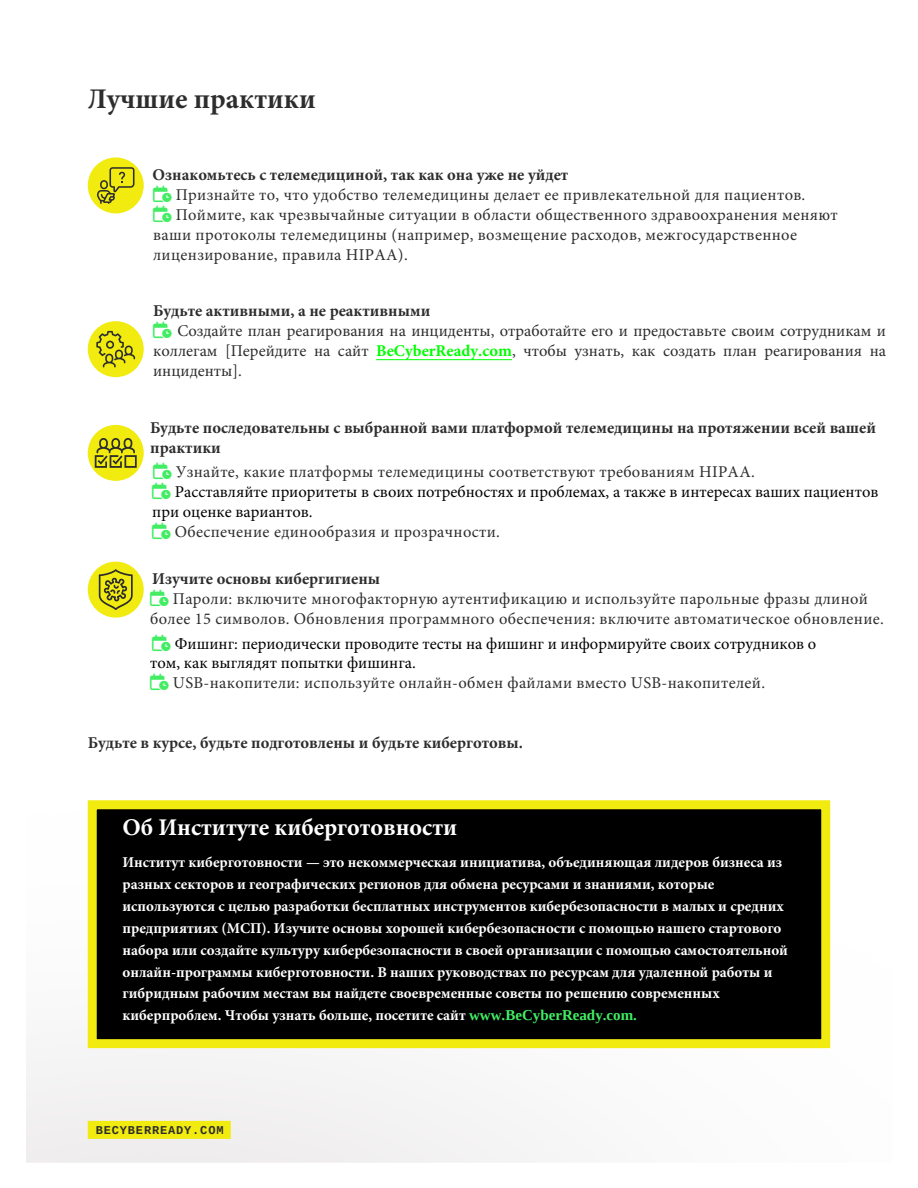
<style>
.page{position:relative;width:918px;height:1188px;background:#fff}
.page>*{position:absolute;margin:0;border:0;box-sizing:border-box;transform-origin:0 0}
.t1{font:700 28.5px "Minion Pro";color:#2d2d2d}
.t2{font:700 24px "Minion Pro";color:#fff}
.t3{font:16.5px/19.8px "Minion Pro";letter-spacing:.02em;color:#2d2d2d}
.t4{font:700 16.5px/19.8px "Minion Pro";color:#2d2d2d}
.t5{font:16.5px/19.8px "Minion Pro";color:#000}
.t6{font:700 15px/21.9px "Minion Pro";color:#fff}
.t7{font:700 12px "Cousine";letter-spacing:.07em;color:#2d2d2d}
.s1{color:#42ed64}
.s2{font-weight:700;color:#0f0}
.s3{font-family:"Tinos";color:#42ed64}
</style>
<div class="page">
<img style="left:26px;top:161px;width:805px;height:1002px">
<div style="left:88px;top:1121px;width:143px;height:18px;background:#f1eb10"></div>
<div style="left:88px;top:800px;width:742px;height:248px;background:#000;border:9px solid #f1eb10"></div>
<div style="left:88px;top:157px;width:56px;height:56px;background:#f1eb10;border-radius:50%"></div>
<div style="left:88px;top:321px;width:56px;height:56px;background:#f1eb10;border-radius:50%"></div>
<div style="left:88px;top:425px;width:56px;height:56px;background:#f1eb10;border-radius:50%"></div>
<div style="left:88px;top:562px;width:56px;height:56px;background:#f1eb10;border-radius:50%"></div>
<svg style="left:97px;top:167px;width:38px;height:37px"></svg>
<svg style="left:99px;top:569px;width:34px;height:41px"></svg>
<svg style="left:95px;top:438px;width:42px;height:30px"></svg>
<svg style="left:96px;top:331px;width:39px;height:36px"></svg>
<hr style="left:376px;top:359px;width:136px;height:1px;background:#0f0">
<h1 class="t1" style="left:88px;top:79px;width:230px">Лучшие практики</h1>
<p class="t4" style="left:153px;top:165px;width:417px">Ознакомьтесь с телемедициной, так как она уже не уйдет</p>
<p class="t3" style="left:153px;top:185px;width:654px"><span class="s1">✓</span> Признайте то, что удобство телемедицины делает ее привлекательной для пациентов.</p>
<p class="t3" style="left:153px;top:205px;width:686px"><span class="s1">✓</span> Поймите, как чрезвычайные ситуации в области общественного здравоохранения меняют ваши протоколы телемедицины (например, возмещение расходов, межгосударственное лицензирование, правила HIPAA).</p>
<p class="t4" style="left:153px;top:301px;width:279px">Будьте активными, а не реактивными</p>
<p class="t3" style="left:153px;top:321px;width:735px;text-align:justify"><span class="s1">✓</span> Создайте план реагирования на инциденты, отработайте его и предоставьте своим сотрудникам и коллегам [Перейдите на сайт <span class="s2">BeCyberReady.com</span>, чтобы узнать, как создать план реагирования на инциденты].</p>
<p class="t4" style="left:150px;top:417px;width:728px">Будьте последовательны с выбранной вами платформой телемедицины на протяжении всей вашей практики</p>
<p class="t3" style="left:153px;top:462px;width:603px"><span class="s1">✓</span> Узнайте, какие платформы телемедицины соответствуют требованиям HIPAA.</p>
<p class="t5" style="left:152px;top:482px;width:728px"><span class="s1">✓</span> Расставляйте приоритеты в своих потребностях и проблемах, а также в интересах ваших пациентов при оценке вариантов.</p>
<p class="t3" style="left:152px;top:522px;width:349px"><span class="s1">✓</span> Обеспечение единообразия и прозрачности.</p>
<p class="t4" style="left:152px;top:569px;width:230px">Изучите основы кибергигиены</p>
<p class="t3" style="left:150px;top:589px;width:735px"><span class="s1">✓</span> Пароли: включите многофакторную аутентификацию и используйте парольные фразы длиной более 15 символов. Обновления программного обеспечения: включите автоматическое обновление.</p>
<p class="t5" style="left:150px;top:634px;width:668px"><span class="s1">✓</span> Фишинг: периодически проводите тесты на фишинг и информируйте своих сотрудников о том, как выглядят попытки фишинга.</p>
<p class="t3" style="left:150px;top:673px;width:616px"><span class="s1">✓</span> USB-накопители: используйте онлайн-обмен файлами вместо USB-накопителей.</p>
<p class="t4" style="left:88px;top:732px;width:437px">Будьте в курсе, будьте подготовлены и будьте киберготовы.</p>
<h2 class="t2" style="left:122px;top:810px;width:336px">Об Институте киберготовности</h2>
<p class="t6" style="left:122px;top:851px;width:667px">Институт киберготовности — это некоммерческая инициатива, объединяющая лидеров бизнеса из разных секторов и географических регионов для обмена ресурсами и знаниями, которые используются с целью разработки бесплатных инструментов кибербезопасности в малых и средних предприятиях (МСП). Изучите основы хорошей кибербезопасности с помощью нашего стартового набора или создайте культуру кибербезопасности в своей организации с помощью самостоятельной онлайн-программы киберготовности. В наших руководствах по ресурсам для удаленной работы и гибридным рабочим местам вы найдете своевременные советы по решению современных киберпроблем. Чтобы узнать больше, посетите сайт <span class="s3">www.BeCyberReady.com.</span></p>
<p class="t7" style="left:96px;top:1123px;width:129px">BECYBERREADY.COM</p>
</div>
